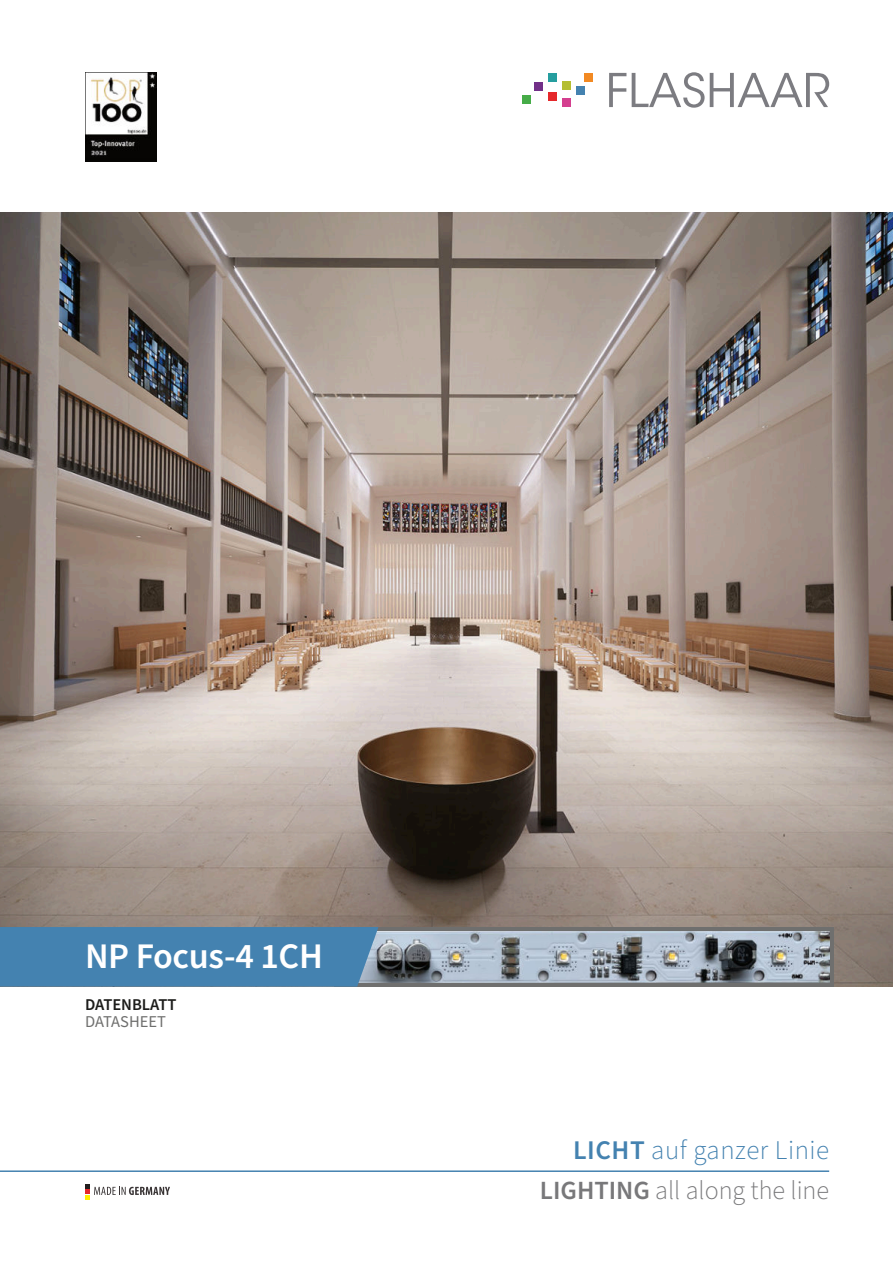
<style>
.page{position:relative;width:893px;height:1263px;background:#fff}
.page>*{position:absolute;margin:0;border:0;box-sizing:border-box;transform-origin:0 0}
.t1{font:600 36px "Source Sans Pro";letter-spacing:-.01em;color:#fff}
.t2{font:300 27px "Source Sans Pro";letter-spacing:.02em;color:#4482b0}
.t3{font:300 26.25px "Source Sans Pro";color:#78787a}
.t4{font:600 16.5px "Source Sans Pro";color:#1d1d1b}
.t5{font:16.5px "Source Sans Pro";color:#6f6f6e}
.s1{font-weight:600}
</style>
<div class="page">
<svg style="left:609px;top:73px;width:17px;height:34px"></svg>
<svg style="left:632px;top:72px;width:197px;height:36px"></svg>
<div style="left:576px;top:86px;width:9px;height:9px;background:#4482b0"></div>
<div style="left:584px;top:73px;width:9px;height:9px;background:#f28922"></div>
<div style="left:549px;top:73px;width:8px;height:9px;background:#259e9f"></div>
<div style="left:562px;top:98px;width:9px;height:9px;background:#d43f8f"></div>
<div style="left:562px;top:81px;width:9px;height:9px;background:#b5be33"></div>
<div style="left:522px;top:95px;width:9px;height:8px;background:#46ac48"></div>
<div style="left:534px;top:82px;width:9px;height:9px;background:#723088"></div>
<div style="left:548px;top:92px;width:9px;height:9px;background:#e5282b"></div>
<img style="left:85px;top:72px;width:71px;height:90px">
<svg style="left:85px;top:1184px;width:85px;height:15px"></svg>
<hr style="left:0;top:1170px;width:829px;height:2px;background:#4482b0">
<img style="left:0;top:212px;width:893px;height:775px">
<div style="left:334px;top:927px;width:499px;height:59px;background:linear-gradient(to right,#6f6f6e,#6f6f6e)"></div>
<img style="left:378px;top:931px;width:451px;height:51px">
<div style="left:0;top:927px;width:378px;height:59px;background:#4482b0"></div>
<h1 class="t1" style="left:85px;top:938px;width:239px">NP Focus-4 1CH</h1>
<p class="t4" style="left:85px;top:996px;width:93px">DATENBLATT</p>
<p class="t5" style="left:85px;top:1015px;width:83px">DATASHEET</p>
<p class="t2" style="left:573px;top:1137px;width:258px"><span class="s1">LICHT</span> auf ganzer Linie</p>
<p class="t3" style="left:540px;top:1178px;width:291px"><span class="s1">LIGHTING</span> all along the line</p>
</div>
